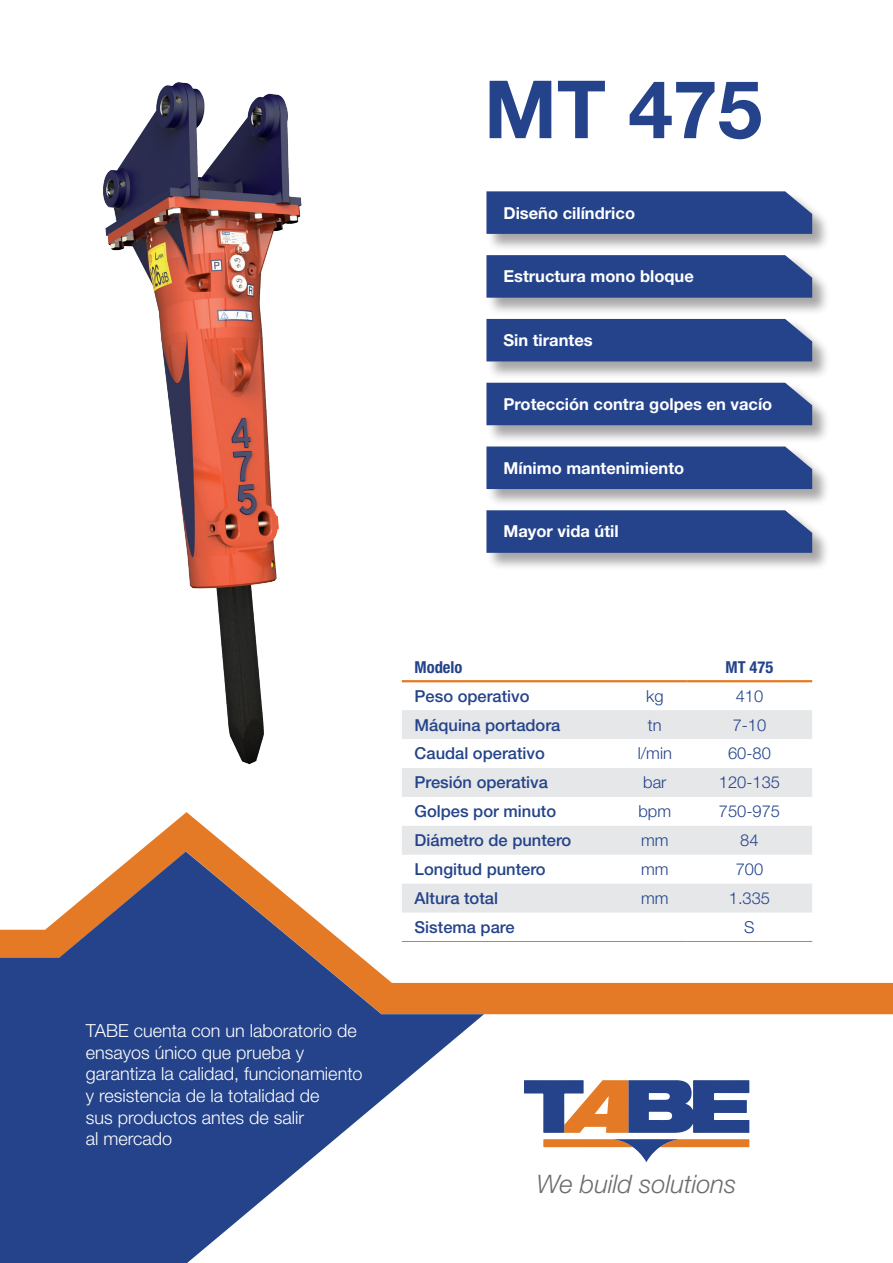
<style>
.page{position:relative;width:893px;height:1263px;background:#fff}
.page>*{position:absolute;margin:0;border:0;box-sizing:border-box;transform-origin:0 0}
.t1{font:700 80.4px "Helvetica Neue LT Std";color:#24438a}
.t2{font:italic 300 25.5px "Helvetica Neue LT Std";color:#6c6d70}
.t3{font:300 18px/21.6px "Helvetica Neue LT Std";color:#fff}
.Tabla_fina{font:500 16.5px "Helvetica Neue LT Std";color:#24438a}
.TEXTO{font:700 16.5px "Helvetica Neue LT Std";color:#fff}
.Tabla_fina-2{font:300 16.5px "Helvetica Neue LT Std";color:#24438a}
.Tabla_negrita{font:700 condensed 16.5px "Helvetica Neue LT Std";color:#24438a}
</style>
<div class="page">
<svg style="left:140px;top:812px;width:753px;height:202px"></svg>
<svg style="left:0;top:851px;width:484px;height:412px;fill:#24438a"></svg>
<svg style="left:524px;top:1080px;width:225px;height:53px"></svg>
<svg style="left:543px;top:1139px;width:206px;height:23px"></svg>
<div style="left:486px;top:191px;width:344px;height:61px;background:#231f20;opacity:.4"></div>
<svg style="left:486px;top:191px;width:326px;height:43px;background:#2b488d"></svg>
<div style="left:486px;top:255px;width:344px;height:61px;background:#231f20;opacity:.4"></div>
<svg style="left:486px;top:255px;width:326px;height:43px;background:#2a488d"></svg>
<div style="left:486px;top:319px;width:344px;height:60px;background:#231f20;opacity:.4"></div>
<div style="left:486px;top:319px;width:326px;height:42px;background:#24438a"></div>
<div style="left:486px;top:383px;width:344px;height:60px;background:#231f20;opacity:.4"></div>
<div style="left:486px;top:383px;width:326px;height:42px;background:#24438a"></div>
<div style="left:486px;top:447px;width:344px;height:60px;background:#231f20;opacity:.4"></div>
<div style="left:486px;top:446px;width:326px;height:43px;background:#24438a"></div>
<div style="left:486px;top:510px;width:344px;height:61px;background:#231f20;opacity:.4"></div>
<svg style="left:486px;top:510px;width:326px;height:43px;background:#2a488d"></svg>
<div style="left:402px;top:652px;width:410px;height:320px;background:#fff"></div>
<svg style="left:402px;top:710px;width:410px;height:202px;fill:#e6e7e9"></svg>
<hr style="left:402px;top:941px;width:221px;height:1px;background:#e47a25">
<hr style="left:623px;top:941px;width:64px;height:1px;background:#e47a25">
<hr style="left:687px;top:941px;width:125px;height:1px;background:#e47a25">
<hr style="left:402px;top:680px;width:221px;height:2px;background:#e47a25">
<hr style="left:623px;top:680px;width:64px;height:2px;background:#e47a25">
<hr style="left:687px;top:680px;width:125px;height:2px;background:#e47a25">
<img style="left:103px;top:82px;width:199px;height:683px">
<p class="t3" style="left:86px;top:1020px;width:278px">TABE cuenta con un laboratorio de ensayos único que prueba y garantiza la calidad, funcionamiento y resistencia de la totalidad de<br>sus productos antes de salir<br>al mercado</p>
<p class="t1" style="left:484px;top:60px;width:280px">MT 475</p>
<p class="TEXTO" style="left:503px;top:202px;width:133px">Diseño cilíndrico</p>
<p class="TEXTO" style="left:503px;top:266px;width:192px">Estructura mono bloque</p>
<p class="TEXTO" style="left:503px;top:330px;width:91px">Sin tirantes</p>
<p class="TEXTO" style="left:503px;top:394px;width:270px">Protección contra golpes en vacío</p>
<p class="TEXTO" style="left:503px;top:458px;width:182px">Mínimo mantenimiento</p>
<p class="TEXTO" style="left:503px;top:521px;width:117px">Mayor vida útil</p>
<p class="Tabla_negrita" style="left:415px;top:657px;width:49px">Modelo</p>
<p class="Tabla_negrita" style="left:725px;top:657px;width:49px">MT 475</p>
<p class="Tabla_fina" style="left:415px;top:686px;width:116px">Peso operativo</p>
<p class="Tabla_fina-2" style="left:646px;top:686px;width:19px">kg</p>
<p class="Tabla_fina-2" style="left:736px;top:686px;width:29px">410</p>
<p class="Tabla_fina" style="left:415px;top:715px;width:147px">Máquina portadora</p>
<p class="Tabla_fina-2" style="left:648px;top:714px;width:15px">tn</p>
<p class="Tabla_fina-2" style="left:733px;top:714px;width:35px">7-10</p>
<p class="Tabla_fina" style="left:415px;top:744px;width:132px">Caudal operativo</p>
<p class="Tabla_fina-2" style="left:638px;top:743px;width:36px">l/min</p>
<p class="Tabla_fina-2" style="left:728px;top:743px;width:44px">60-80</p>
<p class="Tabla_fina" style="left:415px;top:773px;width:135px">Presión operativa</p>
<p class="Tabla_fina-2" style="left:643px;top:772px;width:25px">bar</p>
<p class="Tabla_fina-2" style="left:719px;top:772px;width:63px">120-135</p>
<p class="Tabla_fina" style="left:415px;top:801px;width:143px">Golpes por minuto</p>
<p class="Tabla_fina-2" style="left:638px;top:801px;width:34px">bpm</p>
<p class="Tabla_fina-2" style="left:719px;top:801px;width:63px">750-975</p>
<p class="Tabla_fina" style="left:415px;top:830px;width:158px">Diámetro de puntero</p>
<p class="Tabla_fina-2" style="left:641px;top:830px;width:29px">mm</p>
<p class="Tabla_fina-2" style="left:740px;top:830px;width:20px">84</p>
<p class="Tabla_fina" style="left:415px;top:859px;width:133px">Longitud puntero</p>
<p class="Tabla_fina-2" style="left:641px;top:859px;width:29px">mm</p>
<p class="Tabla_fina-2" style="left:736px;top:859px;width:29px">700</p>
<p class="Tabla_fina" style="left:415px;top:888px;width:85px">Altura total</p>
<p class="Tabla_fina-2" style="left:641px;top:888px;width:29px">mm</p>
<p class="Tabla_fina-2" style="left:729px;top:888px;width:43px">1.335</p>
<p class="Tabla_fina" style="left:415px;top:917px;width:101px">Sistema pare</p>
<p class="Tabla_fina-2" style="left:744px;top:917px;width:12px">S</p>
<p class="t2" style="left:537px;top:1169px;width:201px">We build solutions</p>
</div>
